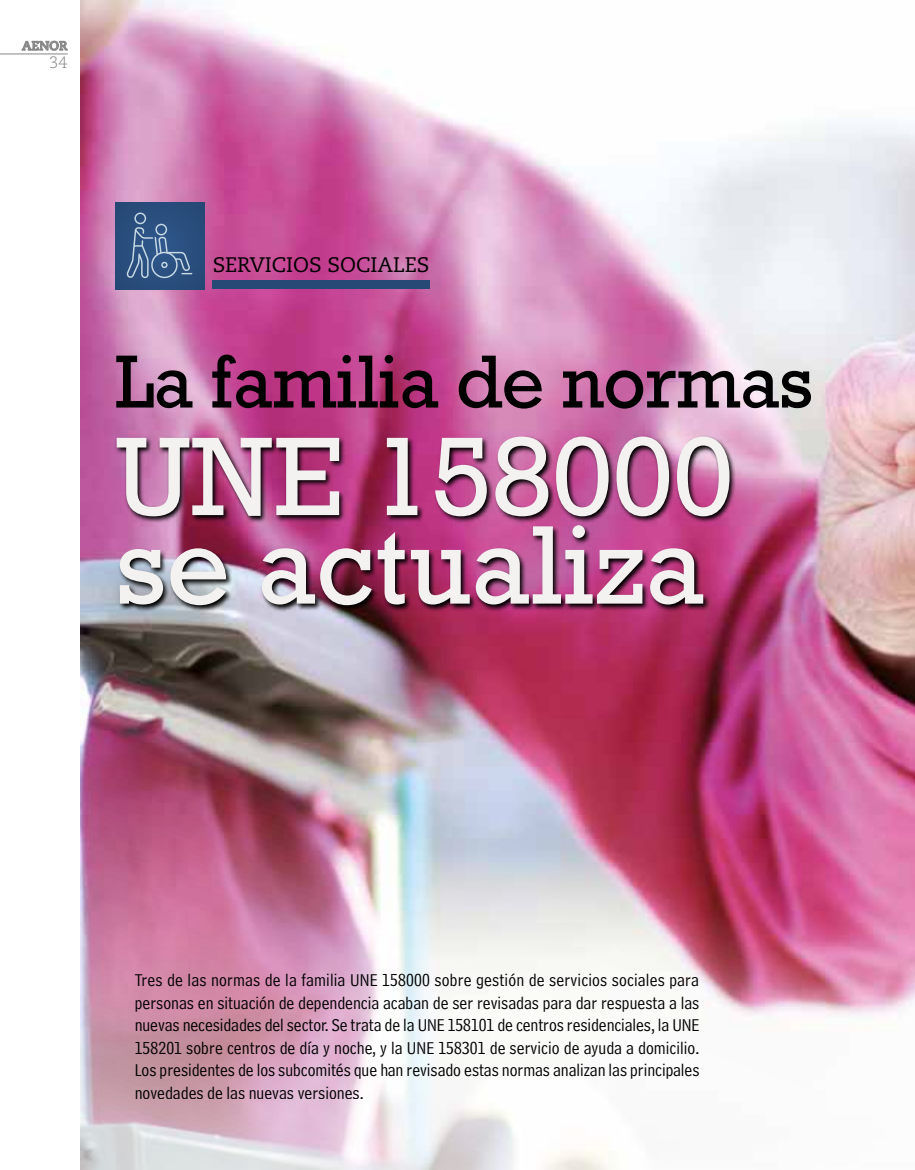
<style>
.page{position:relative;width:915px;height:1170px;background:#fff}
.page>*{position:absolute;margin:0;border:0;box-sizing:border-box;transform-origin:0 0}
.t1{font:113.7px/88.5px "Rockwell Std";color:#f3f2f0}
.t2{font:76.35px "Rockwell Std";letter-spacing:-.01em;color:#000}
.t3{font:21px "Caecilia LT Std";color:#000}
.t4{font:18px/22.5px "Bell Centennial Std Address";color:#000;text-align:justify}
.t5{font:300 16.5px "Caecilia LT Std";color:#878787}
.t6{font:700 12.75px "Caecilia LT Std";color:#878787}
</style>
<div class="page">
<svg style="left:22px;top:41px;width:46px;height:10px"></svg>
<hr style="left:0;top:54px;width:68px;height:1px;background:#878787">
<img style="left:81px;top:63px;width:833px;height:1106px">
<img style="left:114px;top:434px;width:621px;height:178px">
<div style="left:213px;top:280px;width:217px;height:9px;background:#274975"></div>
<div style="left:115px;top:202px;width:90px;height:87px;background:#284c7a"></div>
<svg style="left:126px;top:212px;width:66px;height:66px"></svg>
<p class="t6" style="left:22px;top:38px;width:47px">AENOR</p>
<p class="t5" style="left:49px;top:53px;width:20px">34</p>
<p class="t3" style="left:213px;top:252px;width:218px">SERVICIOS SOCIALES</p>
<h2 class="t2" style="left:115px;top:337px;width:699px">La familia de normas</h2>
<h1 class="t1" style="left:115px;top:431px;width:619px">UNE 158000 se actualiza</h1>
<p class="t4" style="left:135px;top:968px;width:566px">Tres de las normas de la familia UNE 158000 sobre gestión de servicios sociales para personas en situación de dependencia acaban de ser revisadas para dar respuesta a las nuevas necesidades del sector. Se trata de la UNE 158101 de centros residenciales, la UNE 158201 sobre centros de día y noche, y la UNE 158301 de servicio de ayuda a domicilio.<br>Los presidentes de los subcomités que han revisado estas normas analizan las principales novedades de las nuevas versiones.</p>
</div>
